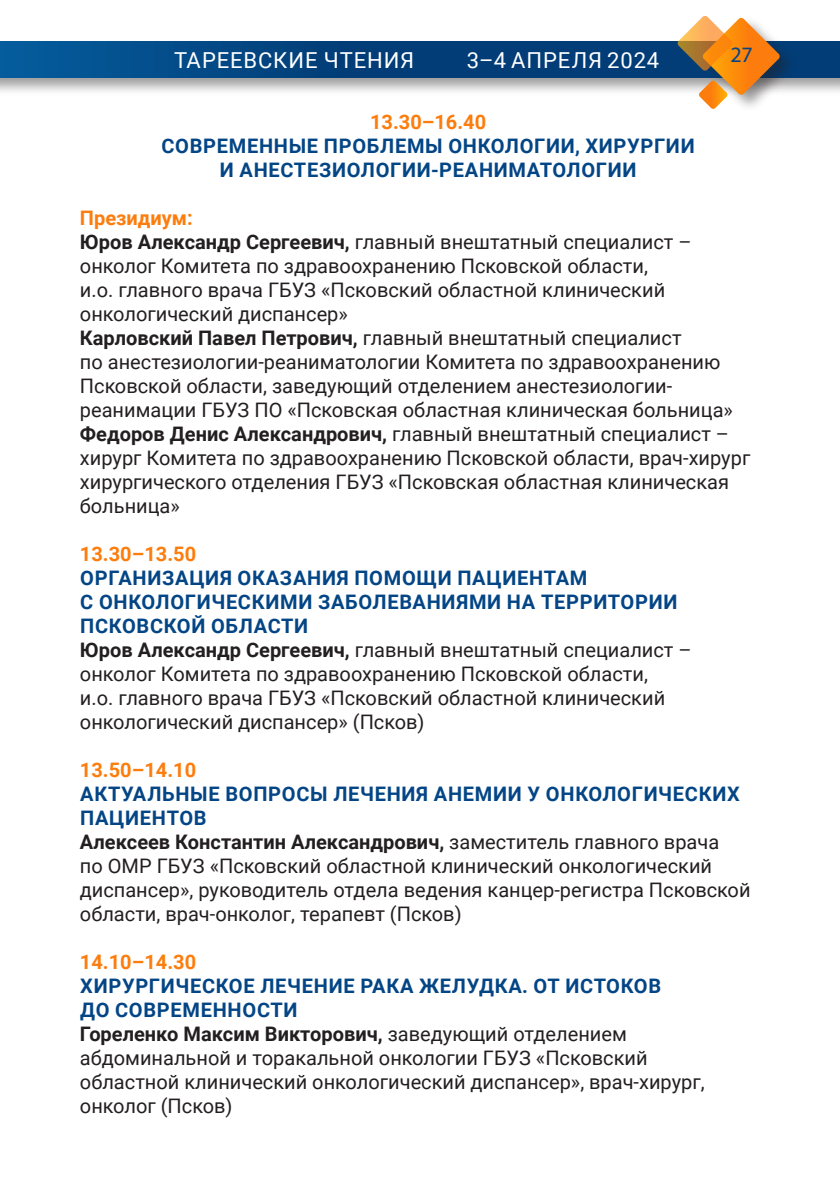
<style>
.page{position:relative;width:840px;height:1191px;background:#fff}
.page>*{position:absolute;margin:0;border:0;box-sizing:border-box;transform-origin:0 0}
.t1{font:22px "Roboto";letter-spacing:.035em;color:#fff}
.t2{font:22px "Myriad Pro";color:#034585}
.t3{font:20px/24px "Roboto";color:#231f20}
.t4{font:700 20px/24px "Roboto";letter-spacing:.035em;color:#034585;text-align:center}
.t5{font:700 20px "Roboto";color:#fc7d0d}
.s1{font-weight:700;color:#fc7d0d}
.s2{font-weight:700}
.s3{font-weight:700;color:#034585}
</style>
<div class="page">
<div style="left:0;top:39px;width:839px;height:58px;background:#231f20;opacity:.45"></div>
<svg style="left:0;top:42px;width:839px;height:35px;background:#024480"></svg>
<div style="left:700px;top:16px;width:97px;height:97px;background:#231f20;opacity:.45"></div>
<svg style="left:677px;top:16px;width:102px;height:93px"></svg>
<p class="t1" style="left:174px;top:45px;width:241px">ТАРЕЕВСКИЕ ЧТЕНИЯ</p>
<p class="t2" style="left:730px;top:41px;width:24px">27</p>
<p class="t1" style="left:466px;top:45px;width:194px">3–4 АПРЕЛЯ 2024</p>
<p class="t5" style="left:370px;top:108px;width:118px">13.30–16.40</p>
<p class="t4" style="left:161px;top:133px;width:534px">СОВРЕМЕННЫЕ ПРОБЛЕМЫ ОНКОЛОГИИ, ХИРУРГИИ<br>И АНЕСТЕЗИОЛОГИИ--РЕАНИМАТОЛОГИИ</p>
<p class="t3" style="left:80px;top:205px;width:671px"><span class="s1">Президиум:<br></span><span class="s2">Юров Александр Сергеевич,</span> главный внештатный специалист – онколог Комитета по здравоохранению Псковской области,<br>и.о. главного врача ГБУЗ «Псковский областной клинический онкологический диспансер»<br><span class="s2">Карловский Павел Петрович,</span> главный внештатный специалист<br>по анестезиологии-реаниматологии Комитета по здравоохранению Псковской области, заведующий отделением анестезиологии&shy;реанимации ГБУЗ ПО «Псковская областная клиническая больница» <span class="s2">Федоров Денис Александрович,</span> главный внештатный специалист – хирург Комитета по здравоохранению Псковской области, врач-хирург хирургического отделения ГБУЗ «Псковская областная клиническая больница»</p>
<p class="t5" style="left:80px;top:540px;width:118px">13.30–13.50</p>
<p class="t3" style="left:80px;top:565px;width:613px"><span class="s3">ОРГАНИЗАЦИЯ ОКАЗАНИЯ ПОМОЩИ ПАЦИЕНТАМ<br>С ОНКОЛОГИЧЕСКИМИ ЗАБОЛЕВАНИЯМИ НА ТЕРРИТОРИИ ПСКОВСКОЙ ОБЛАСТИ<br></span><span class="s2">Юров Александр Сергеевич,</span> главный внештатный специалист – онколог Комитета по здравоохранению Псковской области,<br>и.о. главного врача ГБУЗ «Псковский областной клинический онкологический диспансер» (Псков)</p>
<p class="t5" style="left:80px;top:756px;width:118px">13.50–14.10</p>
<p class="t3" style="left:80px;top:781px;width:671px"><span class="s3">АКТУАЛЬНЫЕ ВОПРОСЫ ЛЕЧЕНИЯ АНЕМИИ У ОНКОЛОГИЧЕСКИХ ПАЦИЕНТОВ<br></span><span class="s2">Алексеев Константин Александрович,</span> заместитель главного врача<br>по ОМР ГБУЗ «Псковский областной клинический онкологический диспансер», руководитель отдела ведения канцер-регистра Псковской области, врач-онколог, терапевт (Псков)</p>
<p class="t5" style="left:80px;top:948px;width:118px">14.10–14.30</p>
<p class="t3" style="left:80px;top:973px;width:626px"><span class="s3">ХИРУРГИЧЕСКОЕ ЛЕЧЕНИЕ РАКА ЖЕЛУДКА. ОТ ИСТОКОВ<br>ДО СОВРЕМЕННОСТИ<br></span><span class="s2">Гореленко Максим Викторович,</span> заведующий отделением абдоминальной и торакальной онкологии ГБУЗ «Псковский областной клинический онкологический диспансер», врач-хирург, онколог (Псков)</p>
</div>
